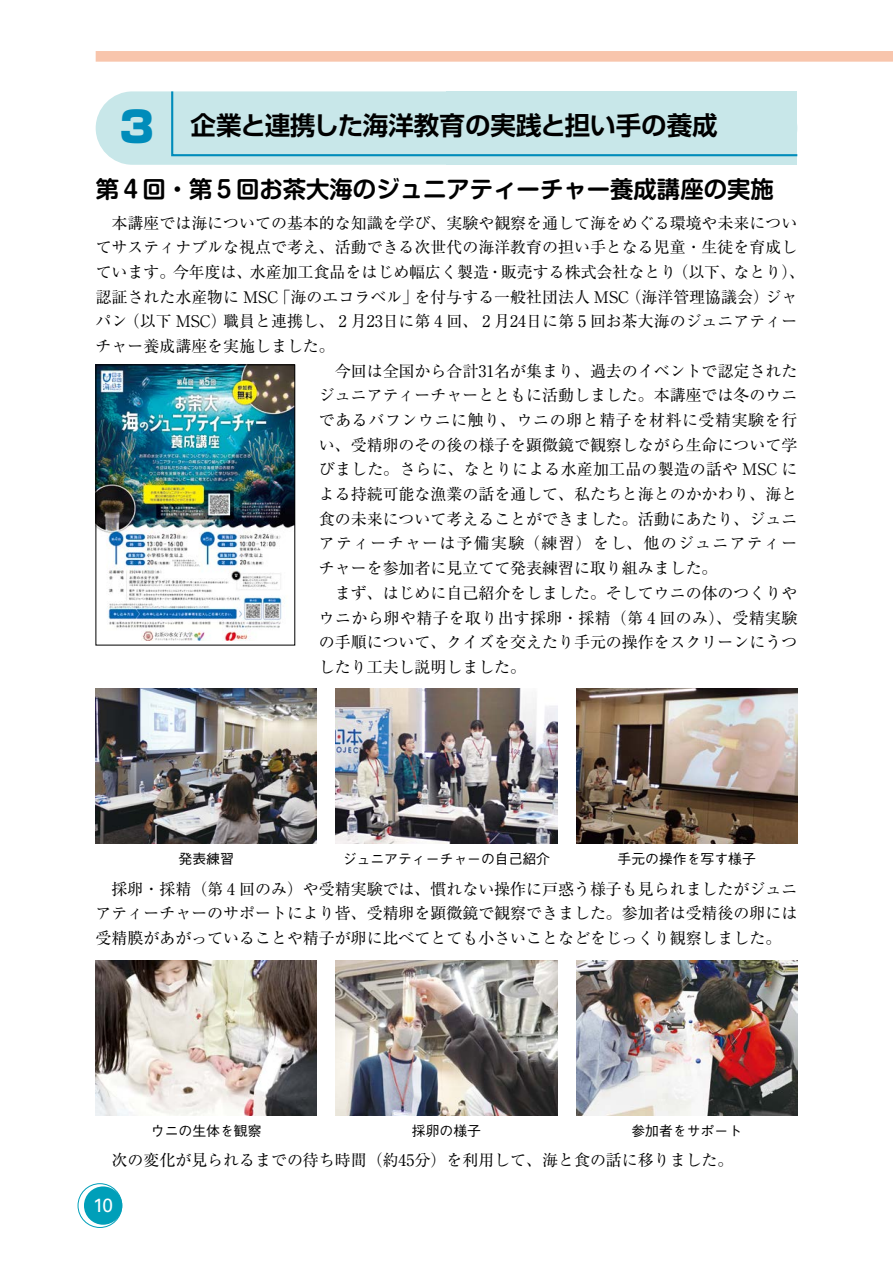
<style>
.page{position:relative;width:893px;height:1263px;background:#fff}
.page>*{position:absolute;margin:0;border:0;box-sizing:border-box;transform-origin:0 0}
.t1{font:700 25.5px "Shin Go Pr 6 N De";color:#000}
.t2{font:700 23.4px "Shin M Go Pro De";color:#000}
.t3{font:19.2px "Univers LT Std";color:#fff}
.t4{font:15.9px/24.6px "Ryumin Pr 6 N";color:#000;text-align:justify}
.t5{font:15.9px "Ryumin Pr 6 N";letter-spacing:.02em;color:#000}
.t6{font:15.9px "Ryumin Pr 6 N";letter-spacing:.035em;color:#000}
.t7{font:15.9px "Ryumin Pr 6 N";letter-spacing:.08em;color:#000}
.t8{font:500 13.8px "Gothic BBB Pro";color:#000}
.s1{font-family:"Shin Go Pr 6 N";font-weight:900;font-size:42.45px;color:#008cba}
.s2{font-family:"Ryumin Pro"}
.s3{font-family:"APXL25 Ryumin R EMNUM"}
</style>
<div class="page">
<div style="left:96px;top:51px;width:797px;height:11px;background:#f8c5ac"></div>
<div style="left:84px;top:1186px;width:38px;height:39px;background:#009fb9;border-radius:50%"></div>
<div style="left:78px;top:1183px;width:44px;height:45px;border:1px solid #009fb9;border-radius:50%"></div>
<div style="left:96px;top:91px;width:701px;height:74px;background:#c8e7e9;border-radius:37px"></div>
<div style="left:446px;top:91px;width:351px;height:74px;background:#c8e7e9"></div>
<svg style="left:170px;top:91px;width:627px;height:66px"></svg>
<img style="left:336px;top:688px;width:221px;height:155px">
<img style="left:96px;top:688px;width:221px;height:155px">
<img style="left:576px;top:688px;width:221px;height:155px">
<img style="left:336px;top:960px;width:221px;height:156px">
<img style="left:96px;top:960px;width:221px;height:156px">
<img style="left:576px;top:960px;width:221px;height:156px">
<img style="left:98px;top:367px;width:195px;height:273px">
<div style="left:96px;top:365px;width:199px;height:280px;border:1px solid #000"></div>
<h1 class="t1" style="left:119px;top:104px;width:600px"><span class="s1">3</span> 企業と連携した海洋教育の実践と担い手の養成</h1>
<h2 class="t2" style="left:96px;top:170px;width:680px">第４回・第５回お茶大海のジュニアティーチャー養成講座の実施</h2>
<p class="t4" style="left:96px;top:210px;width:703px">　本講座では海についての基本的な知識を学び<span class="s2">、</span>実験や観察を通して海をめぐる環境や未来につい</p>
<p class="t4" style="left:96px;top:234px;width:703px">てサスティナブルな視点で考え<span class="s2">、</span>活動できる次世代の海洋教育の担い手となる児童<span class="s2">・</span>生徒を育成し</p>
<p class="t4" style="left:96px;top:259px;width:711px">ています<span class="s2">。</span>今年度は<span class="s2">、</span>水産加工食品をはじめ幅広く製造<span class="s2">・</span>販売する株式会社なとり<span class="s2">（</span>以下<span class="s2">、</span>なとり<span class="s2">）、</span></p>
<p class="t4" style="left:96px;top:284px;width:703px">認証された水産物に MSC<span class="s2">「</span>海のエコラベル<span class="s2">」</span>を付与する一般社団法人 MSC<span class="s2">（</span>海洋管理協議会<span class="s2">）</span>ジャ</p>
<p class="t4" style="left:96px;top:308px;width:703px">パン<span class="s2">（</span>以下 MSC<span class="s2">）</span>職員と連携し<span class="s2">、</span><span class="s3">２</span>月23日に第<span class="s3">４</span>回<span class="s2">、</span><span class="s3">２</span>月24日に第<span class="s3">５</span>回お茶大海のジュニアティー</p>
<p class="t4" style="left:96px;top:333px;width:241px">チャー養成講座を実施しました<span class="s2">。</span></p>
<p class="t4" style="left:319px;top:358px;width:480px">　今回は全国から合計31名が集まり<span class="s2">、</span>過去のイベントで認定された</p>
<p class="t4" style="left:319px;top:382px;width:480px">ジュニアティーチャーとともに活動しました<span class="s2">。</span>本講座では冬のウニ</p>
<p class="t6" style="left:319px;top:408px;width:480px">であるバフンウニに触り<span class="s2">、</span>ウニの卵と精子を材料に受精実験を行</p>
<p class="t4" style="left:319px;top:432px;width:480px">い<span class="s2">、</span>受精卵のその後の様子を顕微鏡で観察しながら生命について学</p>
<p class="t4" style="left:319px;top:456px;width:480px">びました<span class="s2">。</span>さらに<span class="s2">、</span>なとりによる水産加工品の製造の話や MSC に</p>
<p class="t4" style="left:319px;top:481px;width:480px">よる持続可能な漁業の話を通して<span class="s2">、</span>私たちと海とのかかわり<span class="s2">、</span>海と</p>
<p class="t4" style="left:319px;top:506px;width:480px">食の未来について考えることができました<span class="s2">。</span>活動にあたり<span class="s2">、</span>ジュニ</p>
<p class="t7" style="left:319px;top:531px;width:480px">アティーチャーは予備実験<span class="s2">（</span>練習<span class="s2">）</span>をし<span class="s2">、</span>他のジュニアティー</p>
<p class="t4" style="left:319px;top:555px;width:400px">チャーを参加者に見立てて発表練習に取り組みました<span class="s2">。</span></p>
<p class="t4" style="left:319px;top:580px;width:480px">　まず<span class="s2">、</span>はじめに自己紹介をしました<span class="s2">。</span>そしてウニの体のつくりや</p>
<p class="t5" style="left:319px;top:605px;width:480px">ウニから卵や精子を取り出す採卵<span class="s2">・</span>採精<span class="s2">（</span>第<span class="s3">４</span>回のみ<span class="s2">）、</span>受精実験</p>
<p class="t4" style="left:319px;top:629px;width:480px">の手順について<span class="s2">、</span>クイズを交えたり手元の操作をスクリーンにうつ</p>
<p class="t4" style="left:319px;top:654px;width:209px">したり工夫し説明しました<span class="s2">。</span></p>
<p class="t8" style="left:179px;top:848px;width:57px">発表練習</p>
<p class="t8" style="left:343px;top:848px;width:209px">ジュニアティーチャーの自己紹介</p>
<p class="t8" style="left:618px;top:848px;width:140px">手元の操作を写す様子</p>
<p class="t4" style="left:96px;top:876px;width:703px">　採卵<span class="s2">・</span>採精<span class="s2">（</span>第<span class="s3">４</span>回のみ<span class="s2">）</span>や受精実験では<span class="s2">、</span>慣れない操作に戸惑う様子も見られましたがジュニアティーチャーのサポートにより皆<span class="s2">、</span>受精卵を顕微鏡で観察できました<span class="s2">。</span>参加者は受精後の卵には受精膜があがっていることや精子が卵に比べてとても小さいことなどをじっくり観察しました<span class="s2">。</span></p>
<p class="t8" style="left:151px;top:1120px;width:112px">ウニの生体を観察</p>
<p class="t8" style="left:412px;top:1120px;width:71px">採卵の様子</p>
<p class="t8" style="left:631px;top:1120px;width:112px">参加者をサポート</p>
<p class="t4" style="left:96px;top:1147px;width:639px">　次の変化が見られるまでの待ち時間<span class="s2">（</span>約45分<span class="s2">）</span>を利用して<span class="s2">、</span>海と食の話に移りました<span class="s2">。</span></p>
<p class="t3" style="left:93px;top:1194px;width:22px">10</p>
</div>
